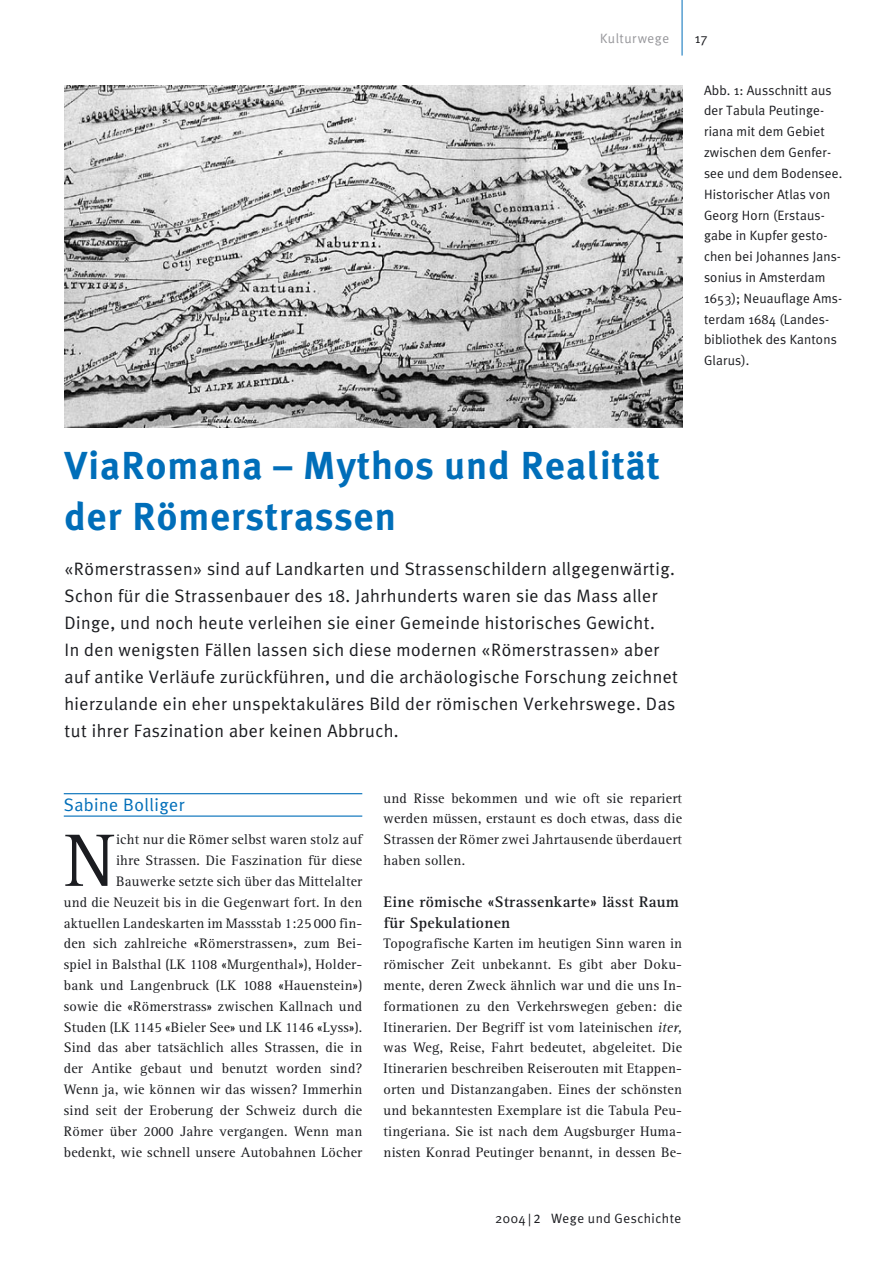
<style>
.page{position:relative;width:893px;height:1263px;background:#fff}
.page>*{position:absolute;margin:0;border:0;box-sizing:border-box;transform-origin:0 0}
.t1{font:76.8px "Rotis Serif";color:#1b1c20}
.t2{font:700 39px/51px "Meta Plus";letter-spacing:.025em;color:#006eb9}
.t3{font:18px/27px "Meta Plus Normal";letter-spacing:.025em;color:#1b1c20}
.t4{font:18px "Meta Plus Normal";letter-spacing:.025em;color:#006eb9}
.t5{font:700 15.75px/20.9px "Rotis Serif";letter-spacing:.015em;color:#1b1c20}
.t6{font:14.25px/20.9px "Rotis Serif";letter-spacing:.015em;color:#1b1c20;text-align:justify}
.t7{font:13.5px/20.9px "Meta Plus Normal";letter-spacing:.01em;color:#1b1c20}
.t8{font:13.5px "Meta Plus Normal";letter-spacing:.035em;color:#1b1c20}
.t9{font:13.5px "Meta Plus Normal";letter-spacing:.035em;color:#97979b}
.s1{font-style:italic}
.s2{font-size:16.2px}
</style>
<div class="page">
<hr style="left:682px;top:0;width:1px;height:56px;background:#006eb9">
<hr style="left:64px;top:793px;width:298px;height:1px;background:#006eb9">
<hr style="left:64px;top:815px;width:298px;height:2px;background:#006eb9">
<img style="left:64px;top:85px;width:618px;height:343px">
<p class="t9" style="left:600px;top:30px;width:71px">Kulturwege</p>
<p class="t7" style="left:695px;top:27px;width:14px">17</p>
<p class="t7" style="left:704px;top:79px;width:140px">Abb. 1: Ausschnitt aus der Tabula Peutinge&shy;riana mit dem Gebiet zwischen dem Genfer&shy;see und dem Bodensee.<br>Historischer Atlas von<br>Georg Horn (Erstaus&shy;gabe in Kupfer gesto&shy;chen bei Johannes Jans&shy;sonius in Amsterdam<br>1653); Neuauflage Ams&shy;terdam 1684 (Landes&shy;bibliothek des Kantons<br>Glarus).</p>
<h2 class="t2" style="left:64px;top:439px;width:597px">ViaRomana – Mythos und Realität der Römerstrassen</h2>
<p class="t3" style="left:64px;top:555px;width:615px">«Römerstrassen» sind auf Landkarten und Strassenschildern allgegenwärtig.<br>Schon für die Strassenbauer des 18. Jahrhunderts waren sie das Mass aller Dinge, und noch heute verleihen sie einer Gemeinde historisches Gewicht.<br>In den wenigsten Fällen lassen sich diese modernen «Römerstrassen» aber auf antike Verläufe zurückführen, und die archäologische Forschung zeichnet hierzulande ein eher unspektakuläres Bild der römischen Verkehrswege. Das tut ihrer Faszination aber keinen Abbruch.</p>
<p class="t4" style="left:64px;top:795px;width:122px">Sabine Bolliger</p>
<h1 class="t1" style="left:64px;top:817px;width:53px">N</h1>
<p class="t6" style="left:64px;top:829px;width:300px;text-align:right">icht nur die Römer selbst waren stolz auf<br>ihre Strassen. Die Faszination für diese Bauwerke setzte sich über das Mittelalter<br>und die Neuzeit bis in die Gegenwart fort. In den aktuellen Landeskarten im Massstab 1:25 000 fin&shy;den sich zahlreiche «Römerstrassen», zum Bei&shy;spiel in Balsthal (LK 1108 «Murgenthal»), Holder&shy;bank und Langenbruck (LK 1088 «Hauenstein») sowie die «Römerstrass» zwischen Kallnach und Studen (LK 1145 «Bieler See» und LK 1146 «Lyss»).<br>Sind das aber tatsächlich alles Strassen, die in der Antike gebaut und benutzt worden sind?<br>Wenn ja, wie können wir das wissen? Immerhin sind seit der Eroberung der Schweiz durch die Römer über 2000 Jahre vergangen. Wenn man bedenkt, wie schnell unsere Autobahnen Löcher</p>
<p class="t6" style="left:384px;top:788px;width:300px">und Risse bekommen und wie oft sie repariert werden müssen, erstaunt es doch etwas, dass die Strassen der Römer zwei Jahrtausende überdauert haben sollen.</p>
<p class="t5" style="left:384px;top:891px;width:297px">Eine römische «Strassenkarte» lässt Raum für Spekulationen</p>
<p class="t6" style="left:384px;top:933px;width:300px">Topografische Karten im heutigen Sinn waren in römischer Zeit unbekannt. Es gibt aber Doku&shy;mente, deren Zweck ähnlich war und die uns In&shy;formationen zu den Verkehrswegen geben: die Itinerarien. Der Begriff ist vom lateinischen <span class="s1">iter, </span>was Weg, Reise, Fahrt bedeutet, abgeleitet. Die Itinerarien beschreiben Reiserouten mit Etappen&shy;orten und Distanzangaben. Eines der schönsten und bekanntesten Exemplare ist die Tabula Peu&shy;tingeriana. Sie ist nach dem Augsburger Huma&shy;nisten Konrad Peutinger benannt, in dessen Be-</p>
<p class="t8" style="left:495px;top:1210px;width:188px">2004 <span class="s2">| 2</span> Wege und Geschichte</p>
</div>
